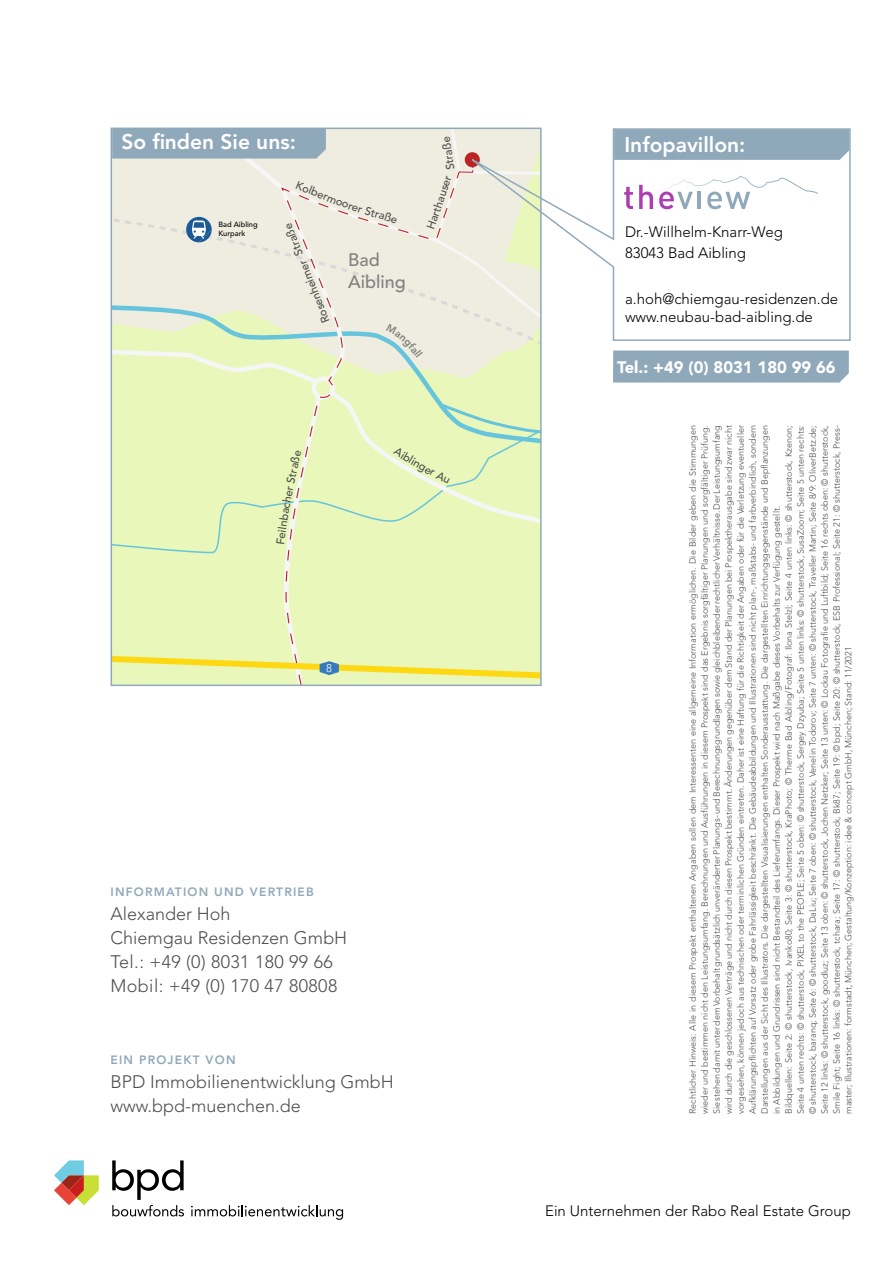
<style>
.page{position:relative;width:893px;height:1263px;background:#fff}
.page>*{position:absolute;margin:0;border:0;box-sizing:border-box;transform-origin:0 0}
.t1{font:800 21px "Avenir LT Std";color:#fff}
.t2{font:300 18px/24px "Avenir LT Std";color:#4e4e4d}
.t3{font:500 18px/21.6px "Avenir LT Std";color:#818281}
.t4{font:900 16.5px "Avenir LT Std";color:#fff}
.t5{font:300 15px/20.9px "Avenir LT Std";color:#000}
.t6{font:800 12px "Avenir LT Std";letter-spacing:.1em;color:#90a9ba}
.t7{font:500 11.25px "Avenir LT Std";color:#4e4e4d}
.t8{font:300 9px/12px "Avenir LT Std";color:#4e4e4d}
.t9{font:500 7.5px/9px "Avenir LT Std";color:#000}
</style>
<div class="page">
<svg style="left:114px;top:159px;width:425px;height:234px;background:#ecf2cf"></svg>
<div style="left:279px;top:131px;width:175px;height:84px;background:#efede0"></div>
<svg style="left:114px;top:215px;width:425px;height:134px;background:#e8edd8"></svg>
<svg style="left:280px;top:170px;width:181px;height:223px;background:#ebecda"></svg>
<div style="left:114px;top:131px;width:212px;height:28px;background:#90a9ba"></div>
<svg style="left:186px;top:217px;width:26px;height:25px"></svg>
<svg style="left:613px;top:350px;width:236px;height:33px;background:#94acbc"></svg>
<svg style="left:454px;top:128px;width:397px;height:214px"></svg>
<svg style="left:191px;top:1205px;width:152px;height:15px"></svg>
<svg style="left:112px;top:1160px;width:72px;height:56px"></svg>
<svg style="left:54px;top:1160px;width:45px;height:45px"></svg>
<svg style="left:386px;top:324px;width:37px;height:34px"></svg>
<svg style="left:327px;top:196px;width:31px;height:16px"></svg>
<svg style="left:384px;top:212px;width:13px;height:11px"></svg>
<svg style="left:111px;top:393px;width:430px;height:292px;background:#e7f4b8"></svg>
<h1 class="t1" style="left:121px;top:129px;width:176px">So finden Sie uns:</h1>
<p class="t9" style="left:218px;top:221px;width:41px">Bad Aibling<br>Kurpark</p>
<p class="t7" style="left:299px;top:178px;width:35px;rotate:22deg">Kolber</p>
<p class="t7" style="left:321px;top:325px;width:108px;rotate:-112deg">Rosenheimer Straße</p>
<p class="t7" style="left:444px;top:171px;width:35px;rotate:-98deg">Straße</p>
<p class="t7" style="left:435px;top:194px;width:23px;rotate:-72deg">user</p>
<p class="t7" style="left:360px;top:202px;width:29px;rotate:17deg">r Stra</p>
<p class="t7" style="left:424px;top:227px;width:36px;rotate:-71deg">Hartha</p>
<h2 class="t3" style="left:348px;top:250px;width:59px">Bad<br>Aibling</h2>
<p class="t7" style="left:284px;top:482px;width:29px;rotate:-78deg">Straß</p>
<h3 class="t6" style="left:111px;top:885px;width:205px">INFORMATION UND VERTRIEB</h3>
<h2 class="t2" style="left:111px;top:902px;width:238px">Alexander Hoh<br>Chiemgau Residenzen GmbH<br>Tel.: +49 (0) 8031 180 99 66<br>Mobil: +49 (0) 170 47 80808</h2>
<h3 class="t6" style="left:111px;top:1053px;width:127px">EIN PROJEKT VON</h3>
<h2 class="t2" style="left:111px;top:1070px;width:285px">BPD Immobilienentwicklung GmbH www.bpd-muenchen.de</h2>
<h1 class="t1" style="left:624px;top:132px;width:122px">Infopavillon:</h1>
<h3 class="t5" style="left:625px;top:221px;width:159px">Dr.-Willhelm-Knarr-Weg<br>83043 Bad Aibling</h3>
<h3 class="t5" style="left:625px;top:290px;width:215px;line-height:18px">a.hoh@chiemgau-residenzen.de www.neubau-bad-aibling.de</h3>
<h3 class="t4" style="left:617px;top:357px;width:220px">Tel.: +49 (0) 8031 180 99 66</h3>
<p class="t8" style="left:687px;top:1114px;width:690px;rotate:-90deg">Rechtlicher Hinweis: Alle in diesem Prospekt enthaltenen Angaben sollen dem Interessenten eine allgemeine Information ermöglichen. Die Bilder geben die Stimmungen wieder und bestimmen nicht den Leistungsumfang. Berechnungen und Ausführungen in diesem Prospekt sind das Ergebnis sorgfältiger Planungen und sorgfältiger Prüfung.<br>Sie stehen damit unter dem Vorbehalt grundsätzlich unveränderter Planungs- und Berechnungsgrundlagen sowie gleichbleibender rechtlicher Verhältnisse. Der Leistungsumfang wird durch die geschlossenen Verträge und nicht durch diesen Prospekt bestimmt. Änderungen gegenüber dem Stand der Planungen bei Prospektherausgabe sind zwar nicht vorgesehen, können jedoch aus technischen oder terminlichen Gründen eintreten. Daher ist eine Haftung für die Richtigkeit der Angaben oder für die Verletzung eventueller Aufklärungspflichten auf Vorsatz oder grobe Fahrlässigkeit beschränkt. Die Gebäudeabbildungen und Illustrationen sind nicht plan-, maßstabs- und farbverbindlich, sondern Darstellungen aus der Sicht des Illustrators. Die dargestellten Visualisierungen enthalten Sonderausstattung. Die dargestellten Einrichtungsgegenstände und Bepflanzungen in Abbildungen und Grundrissen sind nicht Bestandteil des Lieferumfangs. Dieser Prospekt wird nach Maßgabe dieses Vorbehalts zur Verfügung gestellt.<br>Bildquellen: Seite 2: © shutterstock, Ivanko80; Seite 3: © shutterstock, KraPhoto; © Therme Bad Aibling/Fotograf: Ilona Stelzl; Seite 4 unten links: © shutterstock, Kzenon; Seite 4 unten rechts: © shutterstock, PIXEL to the PEOPLE; Seite 5 oben: © shutterstock, Sergey Dzyuba; Seite 5 unten links: © shutterstock, SusaZoom; Seite 5 unten rechts: © shutterstock, baranq; Seite 6: © shutterstock, DaLiu; Seite 7 oben: © shutterstock, Venelin Todorov; Seite 7 unten: © shutterstock, Traveller Martin; Seite 8/9: OliverBetz.de; Seite 12 links: © shutterstock, goodluz; Seite 13 oben: © shutterstock, Jochen Netzker; Seite 13 unten: © Lockau Fotografie und Luftbild; Seite 16 rechts oben: © shutterstock, Smile Fight; Seite 16 links: © shutterstock, tchara; Seite 17: © shutterstock, Bk87; Seite 19: © bpd; Seite 20: © shutterstock, ESB Professional; Seite 21: © shutterstock, Press&shy;master; Illustrationen: formstadt, München; Gestaltung/Konzeption: idee &amp; concept GmbH, München; Stand: 11/2021</p>
<h3 class="t5" style="left:545px;top:1200px;width:307px">Ein Unternehmen der Rabo Real Estate Group</h3>
</div>
